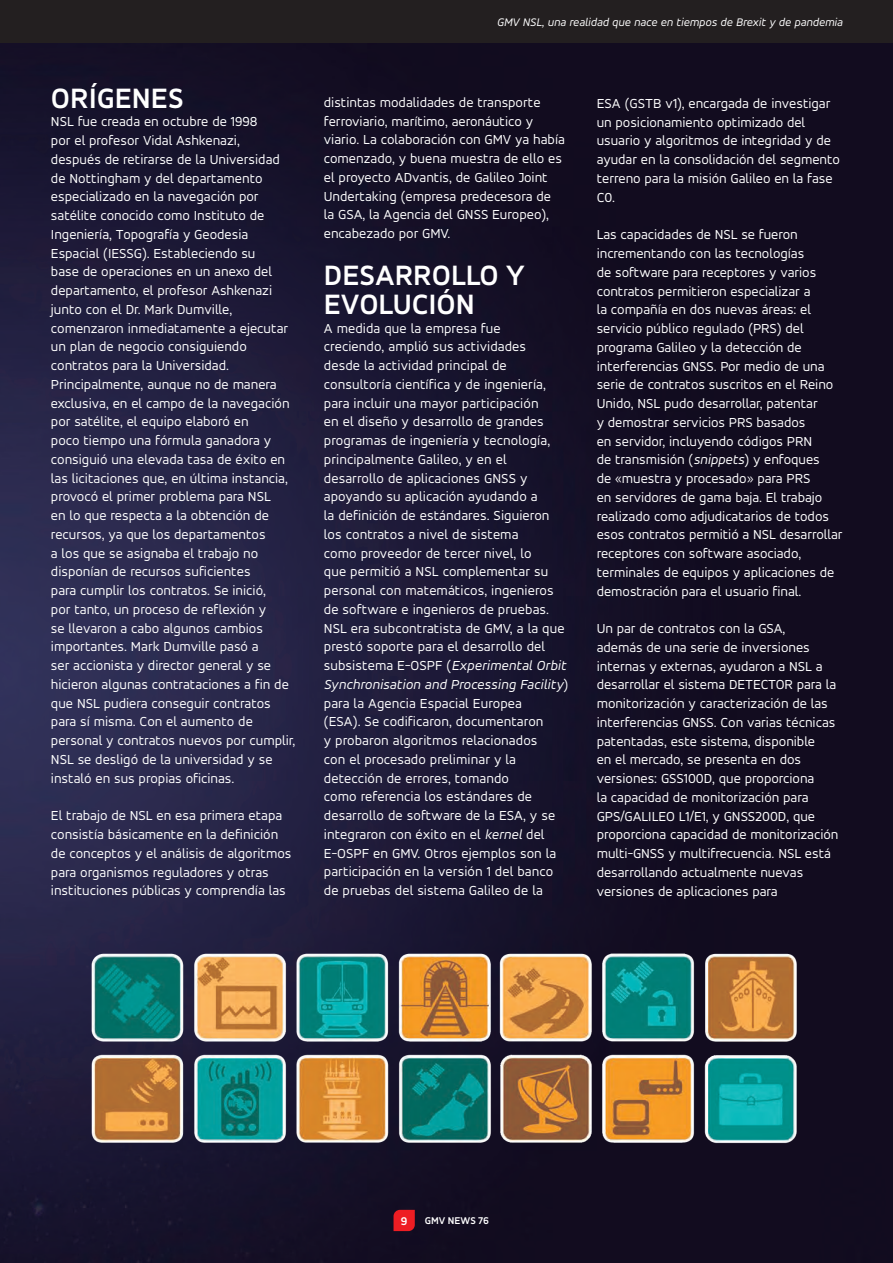
<style>
.page{position:relative;width:893px;height:1263px;background:#fff}
.page>*{position:absolute;margin:0;border:0;box-sizing:border-box;transform-origin:0 0}
.Texto_GENERAL{font:700 30px/28.5px "Accord Alternate";color:#fff}
.Texto_GENERAL-2{font:14.25px/18.8px "Accord Alternate";color:#fff}
.t1{font:italic 12px "Accord Alternate";color:#fff}
.numero_pie_de_pagina{font:700 12px "Accord Alternate";color:#fff}
.pie_de_pagina{font:700 10.5px "Accord Alternate";color:#fff}
.s1{font-style:italic}
</style>
<div class="page">
<img style="left:0;top:43px;width:893px;height:1220px">
<svg style="left:394px;top:1210px;width:21px;height:21px"></svg>
<div style="left:0;top:0;width:893px;height:43px;background:#231f20"></div>
<img style="left:51px;top:942px;width:791px;height:226px">
<p class="Texto_GENERAL" style="left:51px;top:83px;width:134px">ORÍGENES</p>
<p class="Texto_GENERAL-2" style="left:51px;top:112px;width:246px">NSL fue creada en octubre de 1998<br>por el profesor Vidal Ashkenazi,<br>después de retirarse de la Universidad de Nottingham y del departamento especializado en la navegación por satélite conocido como Instituto de Ingeniería, Topografía y Geodesia Espacial (IESSG). Estableciendo su<br>base de operaciones en un anexo del departamento, el profesor Ashkenazi junto con el Dr. Mark Dumville, comenzaron inmediatamente a ejecutar un plan de negocio consiguiendo contratos para la Universidad.<br>Principalmente, aunque no de manera exclusiva, en el campo de la navegación por satélite, el equipo elaboró en<br>poco tiempo una fórmula ganadora y consiguió una elevada tasa de éxito en las licitaciones que, en última instancia, provocó el primer problema para NSL<br>en lo que respecta a la obtención de recursos, ya que los departamentos<br>a los que se asignaba el trabajo no disponían de recursos suficientes<br>para cumplir los contratos. Se inició,<br>por tanto, un proceso de reflexión y<br>se llevaron a cabo algunos cambios importantes. Mark Dumville pasó a<br>ser accionista y director general y se hicieron algunas contrataciones a fin de que NSL pudiera conseguir contratos para sí misma. Con el aumento de personal y contratos nuevos por cumplir, NSL se desligó de la universidad y se instaló en sus propias oficinas.</p>
<p class="Texto_GENERAL-2" style="left:51px;top:806px;width:242px">El trabajo de NSL en esa primera etapa consistía básicamente en la definición de conceptos y el análisis de algoritmos para organismos reguladores y otras instituciones públicas y comprendía las</p>
<p class="t1" style="left:497px;top:15px;width:347px">GMV NSL, una realidad que nace en tiempos de Brexit y de pandemia</p>
<p class="Texto_GENERAL-2" style="left:324px;top:93px;width:243px">distintas modalidades de transporte ferroviario, marítimo, aeronáutico y viario. La colaboración con GMV ya había comenzado, y buena muestra de ello es el proyecto ADvantis, de Galileo Joint Undertaking (empresa predecesora de la GSA, la Agencia del GNSS Europeo), encabezado por GMV.</p>
<p class="Texto_GENERAL" style="left:324px;top:261px;width:203px">DESARROLLO Y<br>EVOLUCIÓN</p>
<p class="Texto_GENERAL-2" style="left:324px;top:318px;width:246px">A medida que la empresa fue<br>creciendo, amplió sus actividades<br>desde la actividad principal de consultoría científica y de ingeniería, para incluir una mayor participación<br>en el diseño y desarrollo de grandes programas de ingeniería y tecnología, principalmente Galileo, y en el desarrollo de aplicaciones GNSS y apoyando su aplicación ayudando a<br>la definición de estándares. Siguieron los contratos a nivel de sistema<br>como proveedor de tercer nivel, lo<br>que permitió a NSL complementar su personal con matemáticos, ingenieros de software e ingenieros de pruebas.<br>NSL era subcontratista de GMV, a la que prestó soporte para el desarrollo del subsistema E-OSPF (<span class="s1">Experimental Orbit Synchronisation and Processing Facility</span>) para la Agencia Espacial Europea<br>(ESA). Se codificaron, documentaron<br>y probaron algoritmos relacionados<br>con el procesado preliminar y la detección de errores, tomando<br>como referencia los estándares de desarrollo de software de la ESA, y se integraron con éxito en el <span class="s1">kernel</span> del E-OSPF en GMV. Otros ejemplos son la participación en la versión 1 del banco de pruebas del sistema Galileo de la</p>
<p class="Texto_GENERAL-2" style="left:597px;top:94px;width:245px">ESA (GSTB v1), encargada de investigar un posicionamiento optimizado del usuario y algoritmos de integridad y de ayudar en la consolidación del segmento terreno para la misión Galileo en la fase<br>C0.</p>
<p class="Texto_GENERAL-2" style="left:597px;top:225px;width:247px">Las capacidades de NSL se fueron incrementando con las tecnologías<br>de software para receptores y varios contratos permitieron especializar a<br>la compañía en dos nuevas áreas: el servicio público regulado (PRS) del programa Galileo y la detección de interferencias GNSS. Por medio de una serie de contratos suscritos en el Reino Unido, NSL pudo desarrollar, patentar<br>y demostrar servicios PRS basados<br>en servidor, incluyendo códigos PRN<br>de transmisión (<span class="s1">snippets</span>) y enfoques<br>de «muestra y procesado» para PRS<br>en servidores de gama baja. El trabajo realizado como adjudicatarios de todos esos contratos permitió a NSL desarrollar receptores con software asociado, terminales de equipos y aplicaciones de demostración para el usuario final.</p>
<p class="Texto_GENERAL-2" style="left:597px;top:619px;width:243px">Un par de contratos con la GSA,<br>además de una serie de inversiones internas y externas, ayudaron a NSL a desarrollar el sistema DETECTOR para la monitorización y caracterización de las interferencias GNSS. Con varias técnicas patentadas, este sistema, disponible<br>en el mercado, se presenta en dos versiones: GSS100D, que proporciona<br>la capacidad de monitorización para GPS/GALILEO L1/E1, y GNSS200D, que proporciona capacidad de monitorización multi-GNSS y multifrecuencia. NSL está desarrollando actualmente nuevas versiones de aplicaciones para</p>
<p class="numero_pie_de_pagina" style="left:401px;top:1214px;width:8px">9</p>
<p class="pie_de_pagina" style="left:425px;top:1214px;width:66px">GMV NEWS 76</p>
</div>
